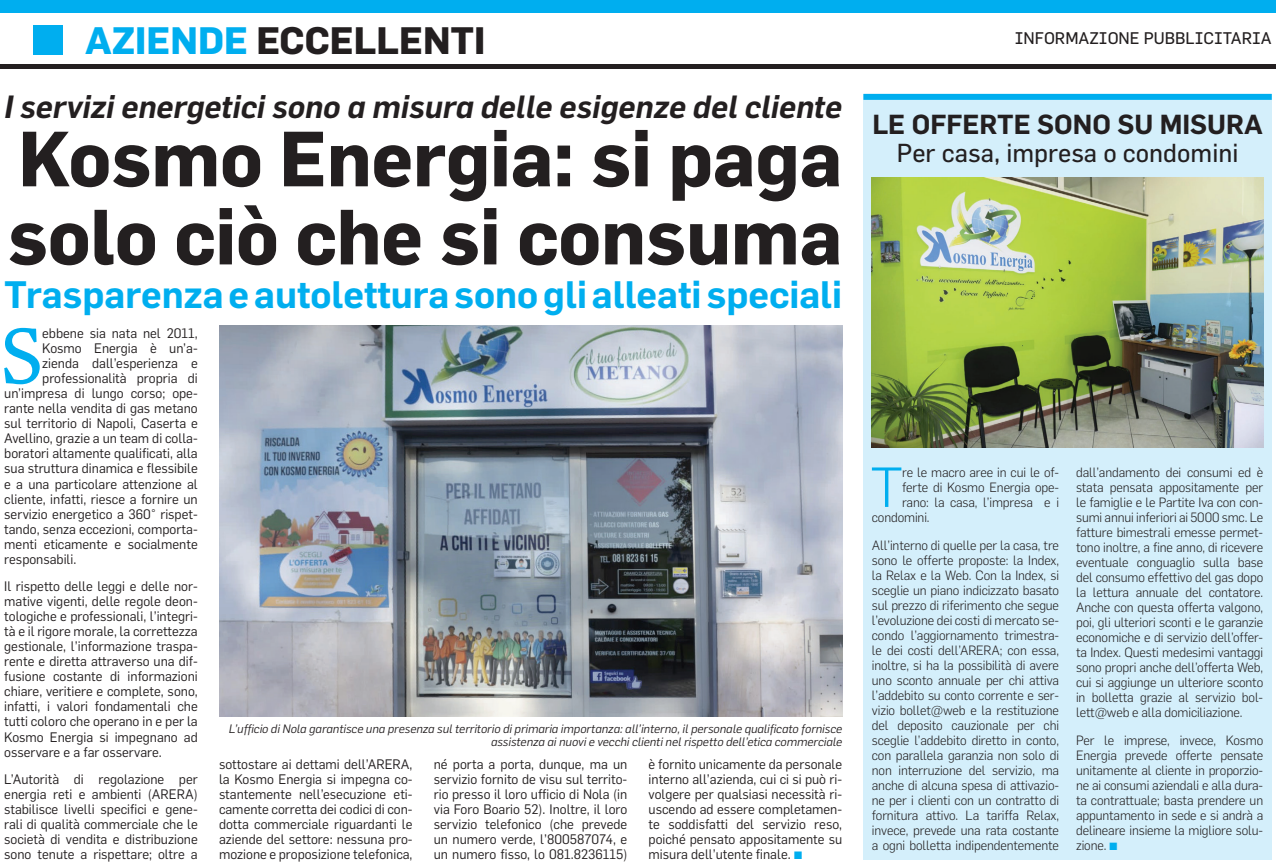
<style>
.page{position:relative;width:1276px;height:864px;background:#fff}
.page>*{position:absolute;margin:0;border:0;box-sizing:border-box;transform-origin:0 0}
.t1{font:700 76.5px/78px "Flama";color:#231f20}
.t2{font:75.6px "Sueca";color:#00aeef}
.t3{font:300 55.35px "Flama";color:#00aeef}
.t4{font:600 37.5px "Flama";color:#00aeef}
.t5{font:700 37.5px "Flama";color:#231f20}
.t6{font:italic 600 31.5px "Flama";color:#231f20}
.t7{font:600 27px "Flama";color:#231f20}
.t8{font:25.5px "Flama";color:#231f20}
.t9{font:16.5px "Flama";color:#231f20}
.t10{font:13.5px/15px "Flama";color:#231f20;text-align:justify}
.t11{font:300 13.2px/15px "Flama";letter-spacing:-.01em;color:#231f20;text-align:justify}
.t12{font:italic 12px/13.5px "Flama";color:#231f20;text-align:right}
.s1{color:#00aeef}
.s2{font-weight:300;color:#00aeef}
</style>
<div class="page">
<div style="left:863px;top:94px;width:408px;height:765px;background:#d4effb"></div>
<img style="left:219px;top:325px;width:623px;height:391px">
<div style="left:863px;top:94px;width:408px;height:6px;background:#00aeef"></div>
<img style="left:872px;top:177px;width:391px;height:270px">
<div style="left:33px;top:25px;width:30px;height:30px;background:#00aeef"></div>
<div style="left:0;top:0;width:1276px;height:13px;background:#00aeef"></div>
<hr style="left:0;top:64px;width:1276px;height:4px;background:#231f20">
<h3 class="t5" style="left:85px;top:13px;width:402px"><span class="s1">AZIENDE</span> ECCELLENTI</h3>
<p class="t9" style="left:1014px;top:28px;width:258px">INFORMAZIONE PUBBLICITARIA</p>
<h3 class="t6" style="left:4px;top:84px;width:839px">I servizi energetici sono a misura delle esigenze del cliente</h3>
<h1 class="t1" style="left:8px;top:114px;width:836px">Kosmo Energia: si paga solo ciò che si consuma</h1>
<h3 class="t4" style="left:4px;top:268px;width:839px">Trasparenza e autolettura sono gli alleati speciali</h3>
<h2 class="t2" style="left:1px;top:299px;width:42px">S</h2>
<p class="t10" style="left:42px;top:325px;width:157px">ebbene sia nata nel 2011,</p>
<p class="t10" style="left:42px;top:340px;width:157px">Kosmo Energia è un’a-</p>
<p class="t10" style="left:42px;top:355px;width:157px">zienda dall’esperienza e</p>
<p class="t10" style="left:42px;top:370px;width:157px">professionalità propria di</p>
<p class="t10" style="left:4px;top:385px;width:195px">un’impresa di lungo corso; ope-</p>
<p class="t10" style="left:4px;top:400px;width:195px">rante nella vendita di gas metano</p>
<p class="t10" style="left:4px;top:415px;width:195px">sul territorio di Napoli, Caserta e</p>
<p class="t10" style="left:4px;top:430px;width:195px">Avellino, grazie a un team di colla-</p>
<p class="t10" style="left:4px;top:445px;width:195px">boratori altamente qualificati, alla</p>
<p class="t10" style="left:4px;top:460px;width:195px">sua struttura dinamica e flessibile</p>
<p class="t10" style="left:4px;top:475px;width:195px">e a una particolare attenzione al</p>
<p class="t10" style="left:4px;top:490px;width:195px">cliente, infatti, riesce a fornire un</p>
<p class="t10" style="left:4px;top:505px;width:195px">servizio energetico a 360° rispet-</p>
<p class="t10" style="left:4px;top:520px;width:195px">tando, senza eccezioni, comporta-</p>
<p class="t10" style="left:4px;top:535px;width:195px">menti eticamente e socialmente</p>
<p class="t10" style="left:4px;top:550px;width:74px">responsabili.</p>
<p class="t10" style="left:4px;top:578px;width:195px">Il rispetto delle leggi e delle nor&shy;mative vigenti, delle regole deon&shy;tologiche e professionali, l’integri&shy;tà e il rigore morale, la correttezza gestionale, l’informazione traspa&shy;rente e diretta attraverso una dif&shy;fusione costante di informazioni chiare, veritiere e complete, sono, infatti, i valori fondamentali che tutti coloro che operano in e per la Kosmo Energia si impegnano ad osservare e a far osservare.</p>
<p class="t10" style="left:4px;top:770px;width:195px">L’Autorità di regolazione per energia reti e ambienti (ARERA) stabilisce livelli specifici e gene&shy;rali di qualità commerciale che le società di vendita e distribuzione sono tenute a rispettare; oltre a</p>
<p class="t12" style="left:229px;top:720px;width:615px">L’ufficio di Nola garantisce una presenza sul territorio di primaria importanza: all’interno, il personale qualificato fornisce assistenza ai nuovi e vecchi clienti nel rispetto dell’etica commerciale</p>
<p class="t10" style="left:219px;top:755px;width:195px">sottostare ai dettami dell’ARERA, la Kosmo Energia si impegna co&shy;stantemente nell’esecuzione eti&shy;camente corretta dei codici di con&shy;dotta commerciale riguardanti le aziende del settore: nessuna pro&shy;mozione e proposizione telefonica,</p>
<p class="t10" style="left:434px;top:755px;width:195px">né porta a porta, dunque, ma un servizio fornito de visu sul territo&shy;rio presso il loro ufficio di Nola (in via Foro Boario 52). Inoltre, il loro servizio telefonico (che prevede un numero verde, l’800587074, e un numero fisso, lo 081.8236115)</p>
<p class="t10" style="left:648px;top:755px;width:195px">è fornito unicamente da personale interno all’azienda, cui ci si può ri&shy;volgere per qualsiasi necessità ri&shy;uscendo ad essere completamen&shy;te soddisfatti del servizio reso, poiché pensato appositamente su misura dell’utente finale. <span class="s2">▪</span></p>
<h3 class="t7" style="left:872px;top:105px;width:392px">LE OFFERTE SONO SU MISURA</h3>
<h3 class="t8" style="left:896px;top:138px;width:343px">Per casa, impresa o condomini</h3>
<h3 class="t3" style="left:870px;top:449px;width:34px">T</h3>
<p class="t11" style="left:902px;top:464px;width:158px">re le macro aree in cui le of-</p>
<p class="t11" style="left:902px;top:479px;width:158px">ferte di Kosmo Energia ope-</p>
<p class="t11" style="left:902px;top:494px;width:158px">rano: la casa, l’impresa e i</p>
<p class="t11" style="left:872px;top:509px;width:59px">condomini.</p>
<p class="t11" style="left:872px;top:536px;width:189px">All’interno di quelle per la casa, tre sono le offerte proposte: la Index, la Relax e la Web. Con la Index, si sceglie un piano indicizzato basato sul prezzo di riferimento che segue l’evoluzione dei costi di mercato se&shy;condo l’aggiornamento trimestra&shy;le dei costi dell’ARERA; con essa, inoltre, si ha la possibilità di avere uno sconto annuale per chi attiva l’addebito su conto corrente e ser&shy;vizio bollet@web e la restituzione del deposito cauzionale per chi sceglie l’addebito diretto in conto, con parallela garanzia non solo di non interruzione del servizio, ma anche di alcuna spesa di attivazio&shy;ne per i clienti con un contratto di fornitura attivo. La tariffa Relax, invece, prevede una rata costante a ogni bolletta indipendentemente</p>
<p class="t11" style="left:1076px;top:464px;width:189px">dall’andamento dei consumi ed è stata pensata appositamente per le famiglie e le Partite Iva con con&shy;sumi annui inferiori ai 5000 smc. Le fatture bimestrali emesse permet&shy;tono inoltre, a fine anno, di ricevere eventuale conguaglio sulla base del consumo effettivo del gas dopo la lettura annuale del contatore.<br>Anche con questa offerta valgono, poi, gli ulteriori sconti e le garanzie economiche e di servizio dell’offer&shy;ta Index. Questi medesimi vantaggi sono propri anche dell’offerta Web, cui si aggiunge un ulteriore sconto in bolletta grazie al servizio bol&shy;lett@web e alla domiciliazione.</p>
<p class="t11" style="left:1076px;top:731px;width:189px">Per le imprese, invece, Kosmo Energia prevede offerte pensate unitamente al cliente in proporzio&shy;ne ai consumi aziendali e alla dura&shy;ta contrattuale; basta prendere un appuntamento in sede e si andrà a delineare insieme la migliore solu&shy;zione. <span class="s1">▪</span></p>
</div>
